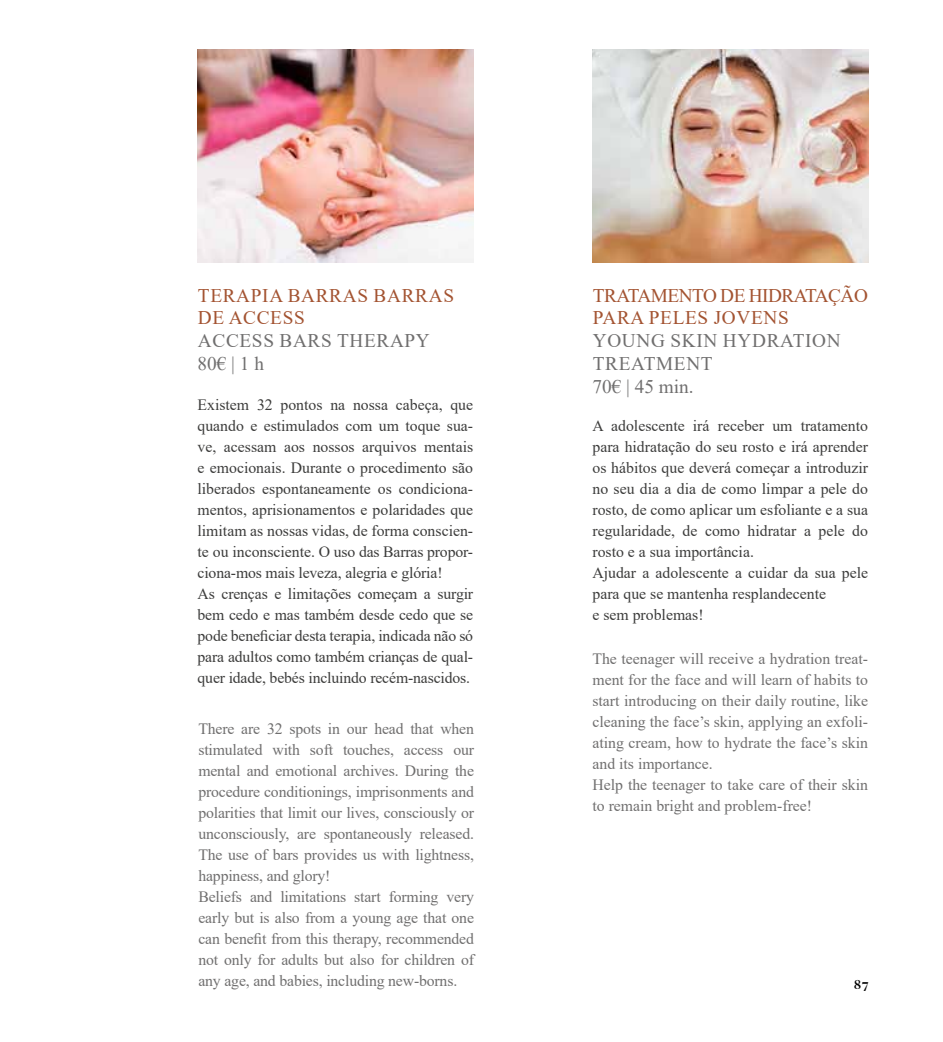
<style>
.page{position:relative;width:943px;height:1042px;background:#fff}
.page>*{position:absolute;margin:0;border:0;box-sizing:border-box;transform-origin:0 0}
.t1{font:19.25px/22.8px "Times New Roman";letter-spacing:.035em;color:#706f6f}
.t2{font:19.25px/22.8px "Times New Roman";letter-spacing:-.025em;color:#a35331}
.t3{font:19.25px/22.8px "Times New Roman";letter-spacing:.035em;color:#a35331}
.t4{font:15.75px/21px "Times New Roman";color:#3c3c3b}
.t5{font:15.75px/21px "Times New Roman";letter-spacing:-.01em;color:#706f6f}
.t6{font:700 14px "Cammron";color:#000}
</style>
<div class="page">
<img style="left:197px;top:50px;width:276px;height:212px">
<img style="left:592px;top:50px;width:276px;height:212px">
<p class="t3" style="left:198px;top:283px;width:258px">TERAPIA BARRAS BARRAS<br>DE ACCESS</p>
<p class="t1" style="left:197px;top:329px;width:234px">ACCESS BARS THERAPY<br>80€ | 1 h</p>
<p class="t4" style="left:197px;top:394px;width:277px">Existem 32 pontos na nossa cabeça, que quando e estimulados com um toque sua&shy;ve, acessam aos nossos arquivos mentais e emocionais. Durante o procedimento são liberados espontaneamente os condiciona&shy;mentos, aprisionamentos e polaridades que limitam as nossas vidas, de forma conscien&shy;te ou inconsciente. O uso das Barras propor&shy;ciona-mos mais leveza, alegria e glória!<br>As crenças e limitações começam a surgir bem cedo e mas também desde cedo que se pode beneficiar desta terapia, indicada não só para adultos como também crianças de qual&shy;quer idade, bebés incluindo recém-nascidos.</p>
<p class="t5" style="left:198px;top:718px;width:277px">There are 32 spots in our head that when stimulated with soft touches, access our mental and emotional archives. During the procedure conditionings, imprisonments and polarities that limit our lives, consciously or unconsciously, are spontaneously released.<br>The use of bars provides us with lightness, happiness, and glory!<br>Beliefs and limitations start forming very early but is also from a young age that one can benefit from this therapy, recommended not only for adults but also for children of any age, and babies, including new-borns.</p>
<p class="t2" style="left:593px;top:283px;width:277px">TRATAMENTO DE HIDRATAÇÃO<br>PARA PELES JOVENS</p>
<p class="t1" style="left:592px;top:329px;width:250px">YOUNG SKIN HYDRATION<br>TREATMENT<br>70€ | 45 min.</p>
<p class="t4" style="left:592px;top:415px;width:277px">A adolescente irá receber um tratamento para hidratação do seu rosto e irá aprender os hábitos que deverá começar a introduzir no seu dia a dia de como limpar a pele do rosto, de como aplicar um esfoliante e a sua regularidade, de como hidratar a pele do rosto e a sua importância.<br>Ajudar a adolescente a cuidar da sua pele para que se mantenha resplandecente<br>e sem problemas!</p>
<p class="t5" style="left:592px;top:647px;width:277px">The teenager will receive a hydration treat&shy;ment for the face and will learn of habits to start introducing on their daily routine, like cleaning the face’s skin, applying an exfoli&shy;ating cream, how to hydrate the face’s skin and its importance.<br>Help the teenager to take care of their skin to remain bright and problem-free!</p>
<p class="t6" style="left:854px;top:976px;width:16px">87</p>
</div>
